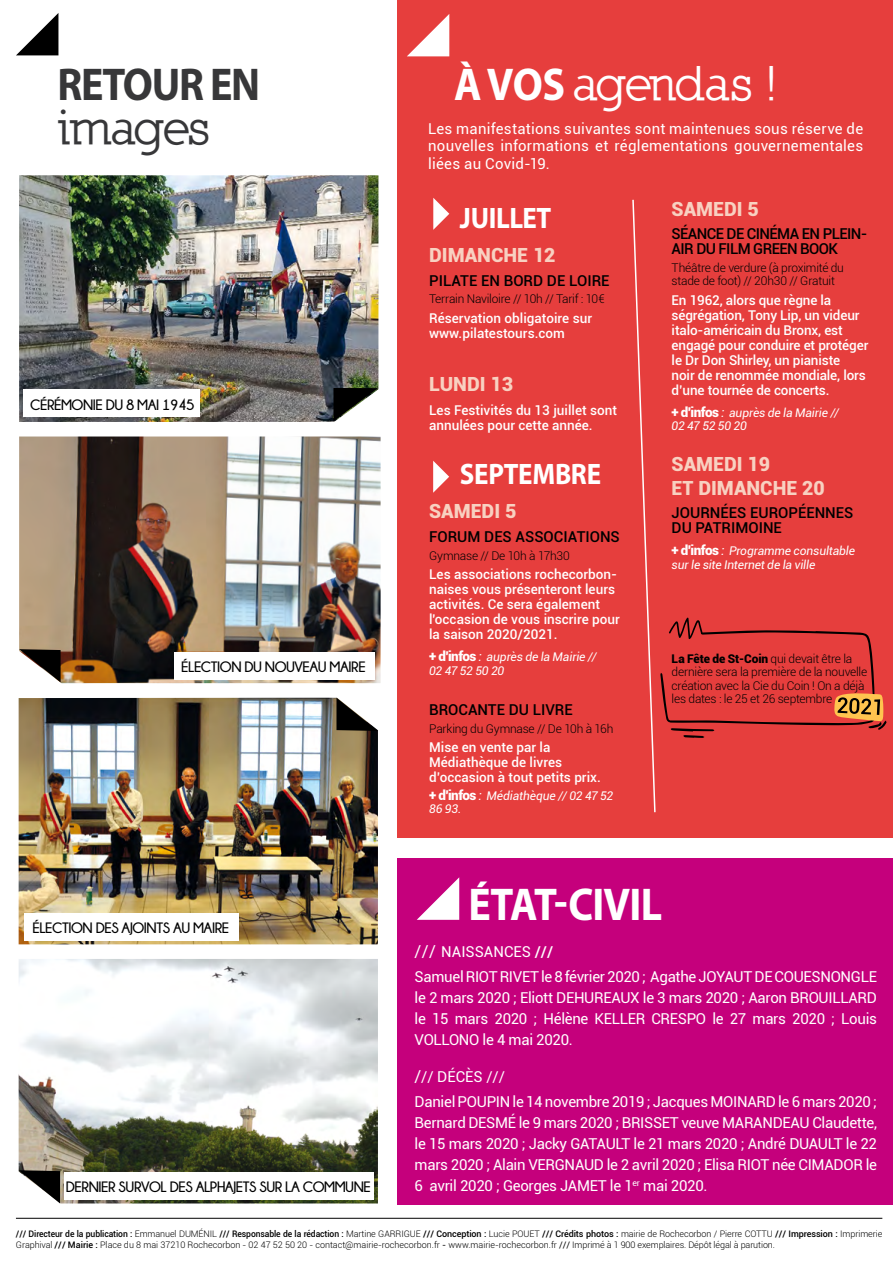
<style>
.page{position:relative;width:893px;height:1263px;background:#fff}
.page>*{position:absolute;margin:0;border:0;box-sizing:border-box;transform-origin:0 0}
.t1{font:700 49.5px "Nilland";letter-spacing:-.01em;color:#fff}
.t2{font:700 49.5px "Nilland";letter-spacing:-.025em;color:#373739}
.t3{font:700 46.2px "Myriad Pro";letter-spacing:-.02em;color:#fff;scale:.91 1}
.t4{font:700 46.2px "Myriad Pro";letter-spacing:-.03em;color:#373739;scale:.91 1}
.t5{font:700 29.7px "Myriad Pro";letter-spacing:-.01em;color:#fff;scale:.91 1}
.t6{font:900 19.5px/23.7px "Roboto";color:#f8d1c1}
.t7{font:15px/21px "Roboto";letter-spacing:-.02em;color:#fff;text-align:justify}
.t8{font:700 15px "Champagne&Limousines";letter-spacing:-.03em;color:#000}
.t9{font:500 15px/15px "Roboto";color:#000}
.t10{font:500 15px/15px "Roboto";letter-spacing:-.04em;color:#000}
.t11{font:500 13.5px/15px "Roboto";color:#fff}
.t12{font:300 12px/13.5px "Roboto";letter-spacing:-.02em;color:#000}
.t13{font:italic 12px/13.5px "Roboto";letter-spacing:-.01em;color:#fff}
.t14{font:300 9px/10.8px "Roboto";color:#000}
.s1{font-family:"Myriad Pro";font-size:46.2px}
.s2{font-weight:900;font-style:normal;font-size:13.5px}
.s3{font-size:13.5px}
.s4{font-weight:900}
.s5{font-size:16.5px}
.s6{font-weight:500}
.s7{font-weight:400}
</style>
<div class="page">
<img style="left:19px;top:175px;width:359px;height:247px">
<img style="left:19px;top:436px;width:362px;height:247px">
<img style="left:19px;top:698px;width:359px;height:246px">
<div style="left:397px;top:0;width:496px;height:838px;background:#e63e3d"></div>
<div style="left:398px;top:858px;width:495px;height:346px;background:#c5007c"></div>
<hr style="left:16px;top:1218px;width:866px;height:1px;background:#000">
<svg style="left:16px;top:13px;width:42px;height:42px"></svg>
<svg style="left:336px;top:698px;width:42px;height:33px"></svg>
<div style="left:174px;top:652px;width:200px;height:27px;background:#fff"></div>
<svg style="left:417px;top:877px;width:42px;height:43px"></svg>
<svg style="left:433px;top:198px;width:16px;height:32px"></svg>
<svg style="left:19px;top:649px;width:42px;height:33px"></svg>
<svg style="left:333px;top:388px;width:45px;height:33px"></svg>
<div style="left:23px;top:390px;width:177px;height:27px;background:#fff"></div>
<div style="left:24px;top:913px;width:214px;height:28px;background:#fff"></div>
<svg style="left:407px;top:14px;width:42px;height:42px"></svg>
<img style="left:19px;top:959px;width:359px;height:244px">
<div style="left:64px;top:1172px;width:310px;height:27px;background:#fff"></div>
<svg style="left:19px;top:1170px;width:41px;height:33px"></svg>
<svg style="left:632px;top:199px;width:254px;height:614px"></svg>
<svg style="left:433px;top:461px;width:16px;height:32px"></svg>
<h2 class="t4" style="left:57px;top:54px;width:224px">RETOUR EN</h2>
<h1 class="t2" style="left:57px;top:98px;width:154px">images</h1>
<p class="t8" style="left:30px;top:396px;width:166px">CÉRÉMONIE DU 8 MAI 1945</p>
<p class="t8" style="left:181px;top:659px;width:186px">ÉLECTION DU NOUVEAU MAIRE</p>
<h1 class="t1" style="left:454px;top:54px;width:325px"><span class="s1">À VOS</span> agendas !</h1>
<p class="t7" style="left:428px;top:119px;width:437px;line-height:17.7px">Les manifestations suivantes sont maintenues sous réserve de nouvelles informations et réglementations gouvernementales liées au Covid-19.</p>
<h3 class="t5" style="left:460px;top:198px;width:102px">JUILLET</h3>
<h3 class="t6" style="left:429px;top:242px;width:128px">DIMANCHE 12</h3>
<p class="t9" style="left:429px;top:272px;width:182px">PILATE EN BORD DE LOIRE</p>
<p class="t12" style="left:429px;top:292px;width:177px">Terrain Naviloire // 10h // Tarif : 10€</p>
<p class="t11" style="left:429px;top:310px;width:164px">Réservation obligatoire sur www.pilatestours.com</p>
<h3 class="t6" style="left:429px;top:371px;width:85px">LUNDI 13</h3>
<p class="t11" style="left:429px;top:402px;width:189px">Les Festivités du 13 juillet sont annulées pour cette année.</p>
<h3 class="t5" style="left:460px;top:455px;width:157px">SEPTEMBRE</h3>
<h3 class="t6" style="left:429px;top:499px;width:89px">SAMEDI 5</h3>
<p class="t9" style="left:429px;top:529px;width:192px">FORUM DES ASSOCIATIONS</p>
<p class="t12" style="left:429px;top:548px;width:142px">Gymnase // De 10h à 17h30</p>
<p class="t11" style="left:429px;top:566px;width:192px">Les associations rochecorbon&shy;naises vous présenteront leurs activités. Ce sera également l'occasion de vous inscrire pour la saison 2020/2021.</p>
<p class="t13" style="left:429px;top:649px;width:169px"><span class="s2">+ d'infos</span> <span class="s3">:</span> auprès de la Mairie //<br>02 47 52 50 20</p>
<p class="t9" style="left:429px;top:702px;width:145px">BROCANTE DU LIVRE</p>
<p class="t12" style="left:429px;top:721px;width:186px">Parking du Gymnase // De 10h à 16h</p>
<p class="t11" style="left:429px;top:739px;width:173px">Mise en vente par la<br>Médiathèque de livres d’occasion à tout petits prix.</p>
<p class="t13" style="left:429px;top:788px;width:186px"><span class="s2">+ d'infos</span> <span class="s3">:</span> Médiathèque // 02 47 52<br>86 93.</p>
<h3 class="t6" style="left:672px;top:196px;width:89px">SAMEDI 5</h3>
<p class="t10" style="left:672px;top:226px;width:197px">SÉANCE DE CINÉMA EN PLEIN-<br>AIR DU FILM GREEN BOOK</p>
<p class="t12" style="left:672px;top:260px;width:174px">Théâtre de verdure (à proximité du stade de foot) // 20h30 // Gratuit</p>
<p class="t11" style="left:672px;top:292px;width:198px">En 1962, alors que règne la ségrégation, Tony Lip, un videur italo-américain du Bronx, est engagé pour conduire et protéger le Dr Don Shirley, un pianiste<br>noir de renommée mondiale, lors d’une tournée de concerts.</p>
<p class="t13" style="left:672px;top:405px;width:169px"><span class="s2">+ d'infos</span> <span class="s3">:</span> auprès de la Mairie //<br>02 47 52 50 20</p>
<h3 class="t6" style="left:672px;top:451px;width:155px">SAMEDI 19<br>ET DIMANCHE 20</h3>
<p class="t9" style="left:672px;top:505px;width:183px">JOURNÉES EUROPÉENNES<br>DU PATRIMOINE</p>
<p class="t13" style="left:672px;top:544px;width:185px"><span class="s2">+ d'infos</span> <span class="s3">:</span> Programme consultable sur le site Internet de la ville</p>
<p class="t12" style="left:672px;top:651px;width:197px"><span class="s4">La Fête de St-Coin</span> qui devait être la dernière sera la première de la nouvelle création avec la Cie du Coin ! On a déjà les dates : le 25 et 26 septembre</p>
<h2 class="t3" style="left:469px;top:874px;width:214px">ÉTAT-CIVIL</h2>
<p class="t7" style="left:415px;top:938px;width:464px;line-height:25.2px"><span class="s5">///</span> NAISSANCES <span class="s6">///<br></span>Samuel RIOT RIVET le 8 février 2020 ; Agathe JOYAUT DE COUESNONGLE</p>
<p class="t7" style="left:415px;top:986px;width:464px">le 2 mars 2020 ; Eliott DEHUREAUX le 3 mars 2020 ; Aaron BROUILLARD le 15 mars 2020 ; Hélène KELLER CRESPO le 27 mars 2020 ; Louis VOLLONO le 4 mai 2020.</p>
<p class="t7" style="left:415px;top:1063px;width:464px;line-height:25.2px"><span class="s5">/</span>// DÉCÈS ///<br>Daniel POUPIN le 14 novembre 2019 ; Jacques MOINARD le 6 mars 2020 ;</p>
<p class="t7" style="left:415px;top:1111px;width:464px">Bernard DESMÉ le 9 mars 2020 ; BRISSET veuve MARANDEAU Claudette, le 15 mars 2020 ; Jacky GATAULT le 21 mars 2020 ; André DUAULT le 22 mars 2020 ; Alain VERGNAUD le 2 avril 2020 ; Elisa RIOT née CIMADOR le 6 avril 2020 ; Georges JAMET le 1<sup>er</sup> mai 2020.</p>
<p class="t14" style="left:16px;top:1228px;width:868px"><span class="s6">/// Directeur de la publication :</span> Emmanuel DUMÉNIL <span class="s6">/// Responsable de la rédaction :</span> Martine GARRIGUE <span class="s6">/// Conception :</span> Lucie POUET <span class="s6">/// Crédits photos :</span> mairie de Rochecorbon / Pierre COTTU <span class="s6">/// Impression :</span> Imprimerie<br>Graphival <span class="s6">/// Mairie :</span> Place du 8 mai 37210 Rochecorbon - 02 47 52 50 20 - contact@mairie-rochecorbon.fr <span class="s7">-</span> www.mairie-rochecorbon.fr <span class="s7">///</span> Imprimé à 1 900 exemplaires. Dépôt légal à parution.</p>
<p class="t8" style="left:32px;top:920px;width:198px">ÉLECTION DES AJOINTS AU MAIRE</p>
<p class="t8" style="left:66px;top:1178px;width:306px">DERNIER SURVOL DES ALPHAJETS SUR LA COMMUNE</p>
</div>
